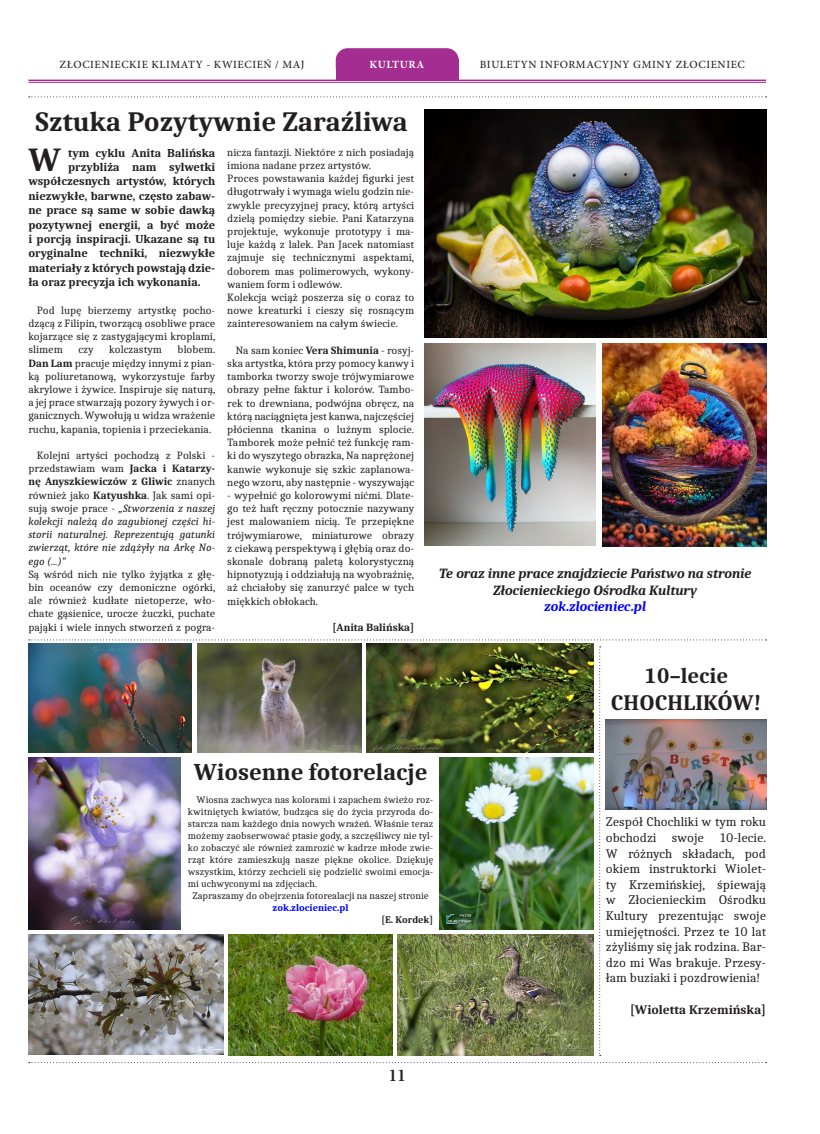
<style>
.page{position:relative;width:820px;height:1134px;background:#fff}
.page>*{position:absolute;margin:0;border:0;box-sizing:border-box;transform-origin:0 0}
.t1{font:700 33.6px "Caladea";color:#231f20}
.t2{font:700 28px "Caladea";color:#231f20}
.t3{font:700 24px "Caladea";color:#231f20}
.t4{font:700 22px/26.4px "Caladea";color:#231f20;text-align:center}
.numery{font:600 18px "Minion Pro";color:#231f20}
.t5{font:italic 700 14px/16.8px "Caladea";color:#231f20;text-align:center}
.t6{font:italic 700 14px "Caladea";color:#00f}
.t7{font:13px/15.6px "Caladea";color:#231f20;text-align:justify}
.t8{font:700 13px "Caladea";color:#231f20}
.t9{font:700 12px "Caladea";color:#231f20}
.t10{font:11px/13.2px "Caladea";color:#231f20;text-align:justify}
.t11{font:italic 11px/13.2px "Caladea";color:#231f20;text-align:justify}
.naglowek{font:500 11px "Minion Pro";letter-spacing:.05em;color:#231f20}
.t12{font:700 11px "Caladea";color:#231f20}
.naglowek_srodek{font:700 11px "Minion Pro";letter-spacing:.05em;color:#fff}
.t13{font:10px/12px "Caladea";color:#231f20;text-align:justify}
.t14{font:700 10px "Caladea";color:#00f}
.t15{font:700 10px "Caladea";color:#231f20}
.s1{font-weight:700}
.s2{font-style:normal}
.s3{font-weight:700;font-style:normal}
</style>
<div class="page">
<svg style="left:29px;top:96px;width:737px;height:1px"></svg>
<svg style="left:29px;top:1062px;width:737px;height:1px"></svg>
<hr style="left:28px;top:80px;width:737px;height:1px;background:#a42d91">
<hr style="left:28px;top:82px;width:737px;height:1px;background:#a42d91">
<div style="left:335px;top:60px;width:123px;height:20px;background:#a42d91"></div>
<div style="left:335px;top:48px;width:123px;height:32px;background:#a42d91;border-radius:12px"></div>
<img style="left:424px;top:343px;width:171px;height:203px">
<img style="left:424px;top:109px;width:341px;height:228px">
<img style="left:602px;top:343px;width:163px;height:203px">
<svg style="left:29px;top:639px;width:737px;height:1px"></svg>
<img style="left:605px;top:720px;width:160px;height:89px">
<img style="left:28px;top:757px;width:152px;height:173px">
<img style="left:28px;top:643px;width:164px;height:109px">
<svg style="left:599px;top:646px;width:1px;height:410px"></svg>
<img style="left:197px;top:643px;width:164px;height:109px">
<img style="left:439px;top:757px;width:154px;height:172px">
<img style="left:366px;top:643px;width:227px;height:109px">
<img style="left:28px;top:934px;width:195px;height:121px">
<img style="left:228px;top:934px;width:164px;height:121px">
<img style="left:398px;top:934px;width:195px;height:121px">
<p class="naglowek" style="left:60px;top:57px;width:246px">ZŁOCIENIECKIE KLIMATY - KWIECIEŃ / MAJ</p>
<p class="naglowek_srodek" style="left:369px;top:57px;width:56px">KULTURA</p>
<p class="naglowek" style="left:479px;top:57px;width:266px">BIULETYN INFORMACYJNY GMINY ZŁOCIENIEC</p>
<p class="t2" style="left:35px;top:104px;width:374px">Sztuka Pozytywnie Zaraźliwa</p>
<p class="t1" style="left:28px;top:139px;width:34px">W</p>
<p class="t9" style="left:68px;top:145px;width:149px">tym cyklu Anita Balińska</p>
<p class="t10" style="left:227px;top:145px;width:188px">nicza fantazji. Niektóre z nich posiadają imiona nadane przez artystów.</p>
<p class="t10" style="left:227px;top:172px;width:188px">Proces powstawania każdej figurki jest długotrwały i wymaga wielu godzin nie&shy;zwykle precyzyjnej pracy, którą artyści dzielą pomiędzy siebie. Pani Katarzyna projektuje, wykonuje prototypy i ma&shy;luje każdą z lalek. Pan Jacek natomiast zajmuje się technicznymi aspektami, doborem mas polimerowych, wykony&shy;waniem form i odlewów.</p>
<p class="t10" style="left:227px;top:290px;width:188px">Kolekcja wciąż poszerza się o coraz to nowe kreaturki i cieszy się rosnącym zainteresowaniem na całym świecie.</p>
<p class="t10" style="left:227px;top:343px;width:188px;text-indent:9px">Na sam koniec <span class="s1">Vera Shimunia</span> - rosyj&shy;ska artystka, która przy pomocy kanwy i tamborka tworzy swoje trójwymiarowe obrazy pełne faktur i kolorów. Tambo&shy;rek to drewniana, podwójna obręcz, na którą naciągnięta jest kanwa, najczęściej płócienna tkanina o luźnym splocie.<br>Tamborek może pełnić też funkcję ram&shy;ki do wyszytego obrazka, Na naprężonej kanwie wykonuje się szkic zaplanowa&shy;nego wzoru, aby następnie - wyszywając</p>
<p class="t10" style="left:227px;top:488px;width:188px">- wypełnić go kolorowymi nićmi. Dlate&shy;go też haft ręczny potocznie nazywany jest malowaniem nicią. Te przepiękne trójwymiarowe, miniaturowe obrazy z ciekawą perspektywą i głębią oraz do&shy;skonale dobraną paletą kolorystyczną hipnotyzują i oddziałują na wyobraźnię, aż chciałoby się zanurzyć palce w tych miękkich obłokach.</p>
<p class="t12" style="left:332px;top:621px;width:83px">[Anita Balińska]</p>
<p class="t9" style="left:68px;top:160px;width:149px">przybliża nam sylwetki</p>
<p class="t9" style="left:28px;top:174px;width:188px">współczesnych artystów, których</p>
<p class="t9" style="left:28px;top:188px;width:188px">niezwykłe, barwne, często zabaw-</p>
<p class="t9" style="left:28px;top:203px;width:188px">ne prace są same w sobie dawką</p>
<p class="t9" style="left:28px;top:217px;width:188px">pozytywnej energii, a być może</p>
<p class="t9" style="left:28px;top:232px;width:188px">i porcją inspiracji. Ukazane są tu</p>
<p class="t9" style="left:28px;top:246px;width:188px">oryginalne techniki, niezwykłe</p>
<p class="t9" style="left:28px;top:260px;width:188px">materiały z których powstają dzie-</p>
<p class="t9" style="left:28px;top:275px;width:174px">ła oraz precyzja ich wykonania.</p>
<p class="t10" style="left:28px;top:303px;width:188px;text-indent:9px">Pod lupę bierzemy artystkę pocho&shy;dzącą z Filipin, tworzącą osobliwe prace kojarzące się z zastygającymi kroplami, slimem</p>
<p class="t10" style="left:28px;top:343px;width:188px;text-indent:149px">blobem.<br><span class="s1">Dan Lam</span> pracuje między innymi z pian&shy;ką poliuretanową, wykorzystuje farby akrylowe i żywice. Inspiruje się naturą, a jej prace stwarzają pozory żywych i or&shy;ganicznych. Wywołują u widza wrażenie ruchu, kapania, topienia i przeciekania.</p>
<p class="t11" style="left:28px;top:448px;width:188px;text-indent:9px"><span class="s2">Kolejni artyści pochodzą z Polski - przedstawiam wam</span> <span class="s3">Jacka i Katarzy&shy;nę Anyszkiewiczów z Gliwic</span> <span class="s2">znanych również jako</span> <span class="s3">Katyushka</span><span class="s2">. Jak sami opi&shy;sują swoje prace -</span> „Stworzenia z naszej kolekcji należą do zagubionej części hi&shy;storii naturalnej. Reprezentują gatunki zwierząt, które nie zdążyły na Arkę No&shy;ego (...)”</p>
<p class="t10" style="left:28px;top:567px;width:188px">Są wśród nich nie tylko żyjątka z głę&shy;bin oceanów czy demoniczne ogórki, ale również kudłate nietoperze, wło&shy;chate gąsienice, urocze żuczki, puchate pająki i wiele innych stworzeń z pogra-</p>
<p class="t10" style="left:78px;top:343px;width:17px">czy</p>
<p class="t10" style="left:109px;top:343px;width:54px">kolczastym</p>
<p class="t5" style="left:438px;top:564px;width:314px">Te oraz inne prace znajdziecie Państwo na stronie<br>Złocienieckiego Ośrodka Kultury</p>
<p class="t6" style="left:544px;top:598px;width:103px">zok.zlocieniec.pl</p>
<p class="t4" style="left:610px;top:662px;width:151px">10–lecie<br>CHOCHLIKÓW!</p>
<p class="t3" style="left:194px;top:758px;width:235px">Wiosenne fotorelacje</p>
<p class="t13" style="left:188px;top:793px;width:247px;text-indent:9px">Wiosna zachwyca nas kolorami i zapachem świeżo roz&shy;kwitniętych kwiatów, budząca się do życia przyroda do&shy;starcza nam każdego dnia nowych wrażeń. Właśnie teraz możemy zaobserwować ptasie gody, a szczęśliwcy nie tyl&shy;ko zobaczyć ale również zamrozić w kadrze młode zwie&shy;rząt które zamieszkują nasze piękne okolice. Dziękuję wszystkim, którzy zechcieli się podzielić swoimi emocja&shy;mi uchwyconymi na zdjęciach.</p>
<p class="t13" style="left:192px;top:889px;width:238px">Zapraszamy do obejrzenia fotorealacji na naszej stronie</p>
<p class="t14" style="left:272px;top:901px;width:77px">zok.zlocieniec.pl</p>
<p class="t15" style="left:381px;top:913px;width:53px">[E. Kordek]</p>
<p class="numery" style="left:388px;top:1063px;width:19px">11</p>
<p class="t7" style="left:605px;top:814px;width:162px">Zespół Chochliki w tym roku obchodzi swoje 10-lecie.<br>W różnych składach, pod okiem instruktorki Wiolet&shy;ty Krzemińskiej, śpiewają w Złocienieckim Ośrodku Kultury prezentując swoje umiejętności. Przez te 10 lat zżyliśmy się jak rodzina. Bar&shy;dzo mi Was brakuje. Przesy&shy;łam buziaki i pozdrowienia!</p>
<p class="t8" style="left:629px;top:1001px;width:137px">[Wioletta Krzemińska]</p>
</div>
